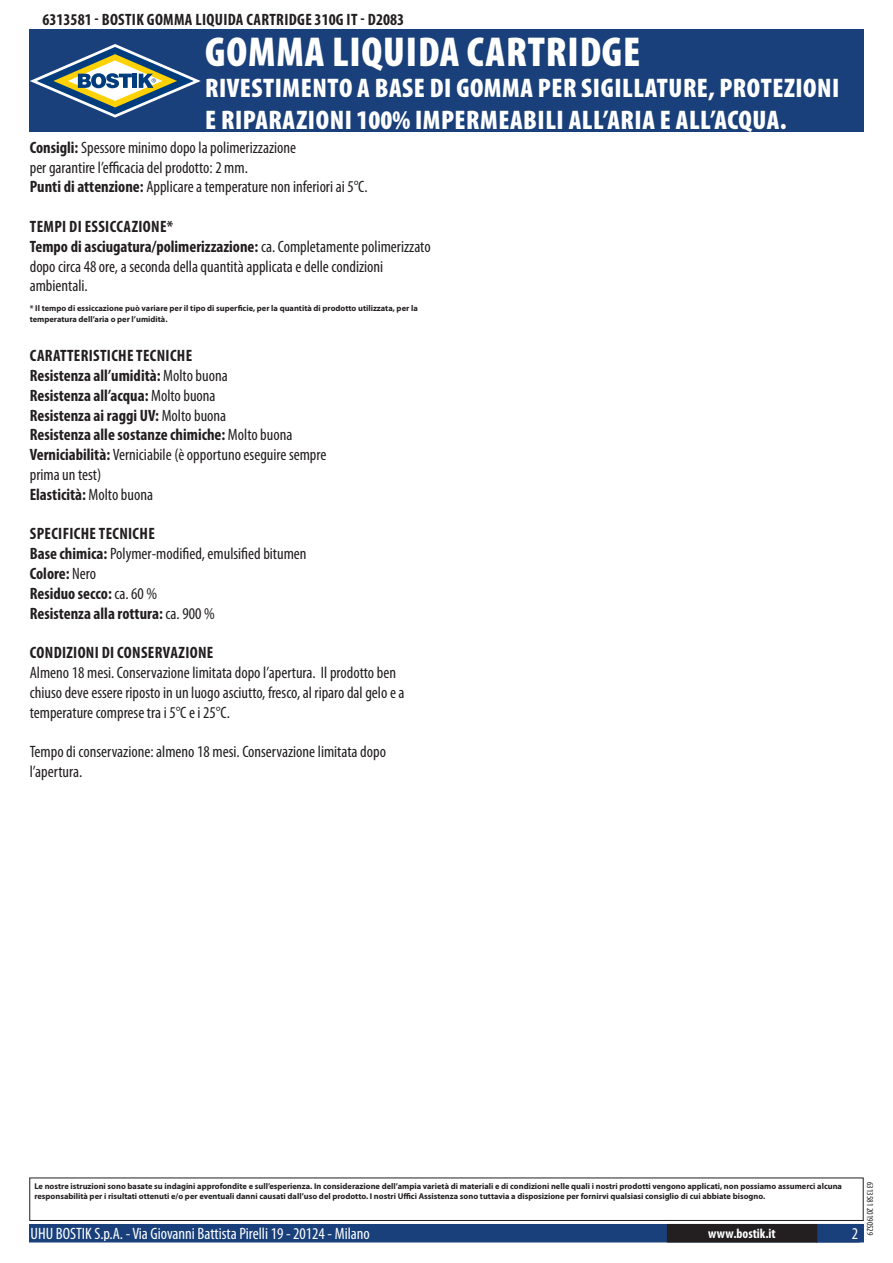
<style>
.page{position:relative;width:893px;height:1263px;background:#fff}
.page>*{position:absolute;margin:0;border:0;box-sizing:border-box;transform-origin:0 0}
.t1{font:900 condensed 42px "Myriad Pro";letter-spacing:.02em;color:#fff}
.t2{font:900 condensed 27px/32.4px "Myriad Pro";letter-spacing:.02em;color:#fff}
.t3{font:condensed 16.5px/19.8px "Myriad Pro";color:#231f20}
.t4{font:700 condensed 16.5px/19.8px "Myriad Pro";letter-spacing:.02em;color:#231f20}
.t5{font:condensed 16.5px "Myriad Pro";color:#fff}
.t6{font:700 condensed 13.5px "Myriad Pro";color:#fff}
.t7{font:condensed 9px "Myriad Pro";color:#231f20}
.t8{font:700 8.4px/10.1px "Myriad Pro";color:#231f20}
.s1{font-weight:700}
.s2{font-weight:400}
</style>
<div class="page">
<div style="left:30px;top:1225px;width:833px;height:17px;background:#19407a"></div>
<div style="left:29px;top:1224px;width:835px;height:18px;border:2px solid #19407a"></div>
<div style="left:816px;top:1224px;width:44px;height:18px;border:2px solid #19407a"></div>
<div style="left:668px;top:1225px;width:148px;height:17px;background:#231f20"></div>
<div style="left:667px;top:1224px;width:150px;height:18px;border:2px solid #231f20"></div>
<div style="left:29px;top:1177px;width:835px;height:44px;border:1px solid #231f20"></div>
<div style="left:30px;top:30px;width:834px;height:102px;background:#19407a"></div>
<svg style="left:30px;top:44px;width:171px;height:74px"></svg>
<p class="t4" style="left:43px;top:9px;width:363px">6313581 - Bostik Gomma Liquida Cartridge 310g IT - D2083</p>
<h1 class="t1" style="left:205px;top:25px;width:437px">GOMMA LIQUIDA CARTRIDGE</h1>
<h2 class="t2" style="left:205px;top:71px;width:636px">RIVESTIMENTO A BASE DI GOMMA PER SIGILLATURE, PROTEZIONI<br>E RIPARAZIONI 100% IMPERMEABILI ALL’ARIA E ALL’ACQUA.</h2>
<p class="t3" style="left:30px;top:137px;width:339px"><span class="s1">Consigli:</span> Spessore minimo dopo la polimerizzazione<br>per garantire l’efficacia del prodotto: 2 mm.<br><span class="s1">Punti di attenzione:</span> Applicare a temperature non inferiori ai 5°C.</p>
<p class="t3" style="left:30px;top:216px;width:402px"><span class="s1">Tempi di essiccazione*<br>Tempo di asciugatura/polimerizzazione:</span> ca. Completamente polimerizzato dopo circa 48 ore, a seconda della quantità applicata e delle condizioni ambientali.</p>
<p class="t8" style="left:30px;top:303px;width:389px">* Il tempo di essiccazione può variare per il tipo di superficie, per la quantità di prodotto utilizzata, per la temperatura dell’aria o per l’umidità.</p>
<p class="t4" style="left:30px;top:345px;width:298px">Caratteristiche Tecniche<br>Resistenza all’umidità: <span class="s2">Molto buona<br></span>Resistenza all’acqua: <span class="s2">Molto buona<br></span>Resistenza ai raggi UV: <span class="s2">Molto buona<br></span>Resistenza alle sostanze chimiche: <span class="s2">Molto buona </span>Verniciabilità: <span class="s2">Verniciabile (è opportuno eseguire sempre prima un test)<br></span>Elasticità: <span class="s2">Molto buona</span></p>
<p class="t4" style="left:30px;top:524px;width:278px">Specifiche tecniche<br>Base chimica: <span class="s2">Polymer-modified, emulsified bitumen<br></span>Colore: <span class="s2">Nero<br></span>Residuo secco: <span class="s2">ca. 60 %<br></span>Resistenza alla rottura: <span class="s2">ca. 900 %</span></p>
<p class="t4" style="left:30px;top:642px;width:185px">Condizioni di conservazione</p>
<p class="t3" style="left:30px;top:662px;width:376px">Almeno 18 mesi. Conservazione limitata dopo l’apertura. Il prodotto ben chiuso deve essere riposto in un luogo asciutto, fresco, al riparo dal gelo e a temperature comprese tra i 5°C e i 25°C.</p>
<p class="t3" style="left:30px;top:742px;width:358px">Tempo di conservazione: almeno 18 mesi. Conservazione limitata dopo l’apertura.</p>
<p class="t8" style="left:34px;top:1181px;width:809px">Le nostre istruzioni sono basate su indagini approfondite e sull’esperienza. In considerazione dell’ampia varietà di materiali e di condizioni nelle quali i nostri prodotti vengono applicati, non possiamo assumerci alcuna responsabilità per i risultati ottenuti e/o per eventuali danni causati dall’uso del prodotto. I nostri Uffici Assistenza sono tuttavia a disposizione per fornirvi qualsiasi consiglio di cui abbiate bisogno.</p>
<p class="t5" style="left:31px;top:1224px;width:341px">UHU BOSTIK S.p.A. - Via Giovanni Battista Pirelli 19 - 20124 - Milano</p>
<p class="t6" style="left:708px;top:1225px;width:69px">www.bostik.it</p>
<p class="t5" style="left:852px;top:1224px;width:8px">2</p>
<p class="t7" style="left:875px;top:1182px;width:55px;rotate:90deg">6313581 20190529</p>
</div>
